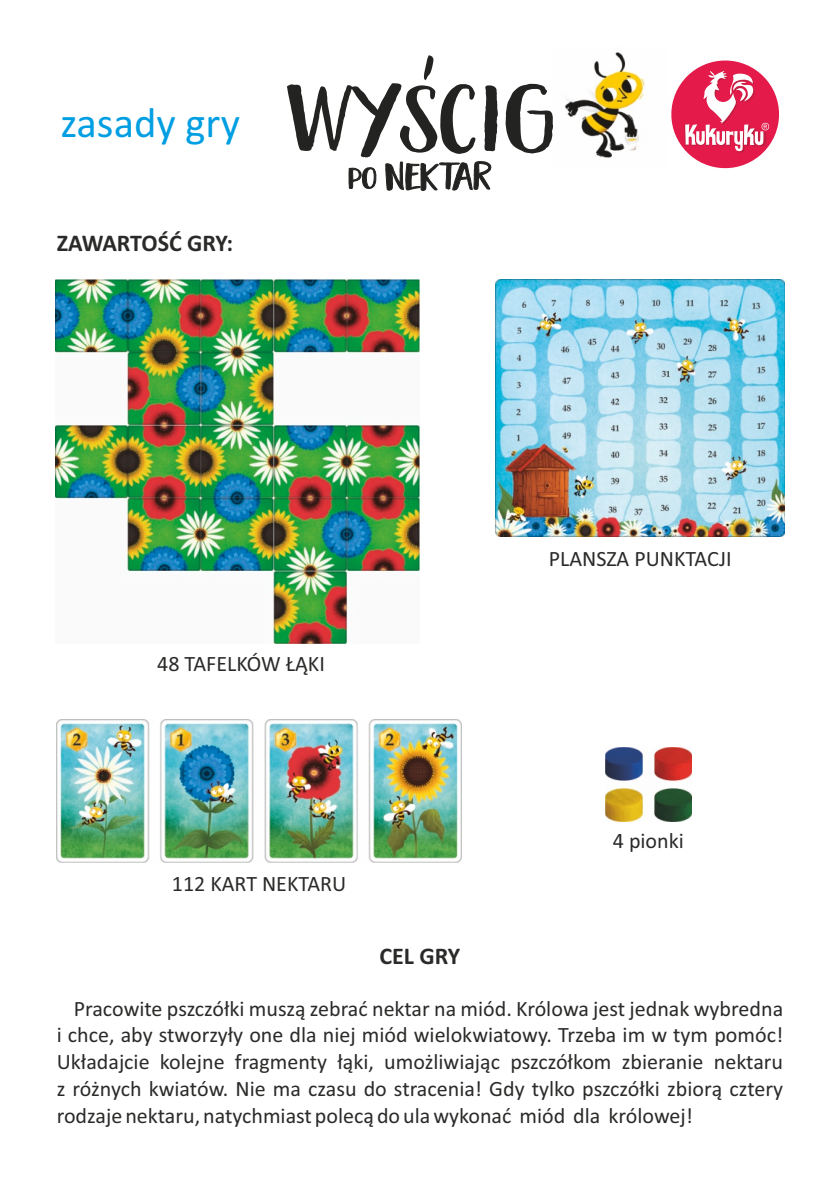
<style>
.page{position:relative;width:840px;height:1191px;background:#fff}
.page>*{position:absolute;margin:0;border:0;box-sizing:border-box;transform-origin:0 0}
.t1{font:42.6px "Calibri";color:#009ee2}
.t2{font:700 24px "Calibri";letter-spacing:-.005em;color:#2a2a29}
.t3{font:22px/26.8px "Calibri";color:#2a2a29;text-align:justify}
</style>
<div class="page">
<img style="left:564px;top:52px;width:81px;height:106px">
<img style="left:605px;top:747px;width:86px;height:74px">
<img style="left:57px;top:719px;width:404px;height:143px">
<img style="left:495px;top:279px;width:288px;height:257px">
<img style="left:56px;top:279px;width:363px;height:364px">
<svg style="left:505px;top:84px;width:47px;height:69px"></svg>
<svg style="left:287px;top:55px;width:210px;height:136px"></svg>
<svg style="left:671px;top:60px;width:108px;height:109px"></svg>
<h1 class="t1" style="left:60px;top:105px;width:181px">zasady gry</h1>
<p class="t2" style="left:57px;top:232px;width:178px">ZAWARTOŚĆ GRY:</p>
<p class="t3" style="left:157px;top:652px;width:169px">48 TAFELKÓW ŁĄKI</p>
<p class="t3" style="left:172px;top:872px;width:176px">112 KART NEKTARU</p>
<p class="t3" style="left:548px;top:547px;width:184px">PLANSZA PUNKTACJI</p>
<p class="t3" style="left:612px;top:828px;width:72px">4 pionki</p>
<p class="t2" style="left:379px;top:945px;width:82px">CEL GRY</p>
<p class="t3" style="left:57px;top:996px;width:727px;text-indent:17px">Pracowite pszczółki muszą zebrać nektar na miód. Królowa jest jednak wybredna i chce, aby stworzyły one dla niej miód wielokwiatowy. Trzeba im w tym pomóc!<br>Układajcie kolejne fragmenty łąki, umożliwiając pszczółkom zbieranie nektaru z różnych kwiatów. Nie ma czasu do stracenia! Gdy tylko pszczółki zbiorą cztery rodzaje nektaru, natychmiast polecą do ula wykonać miód dla królowej!</p>
</div>
